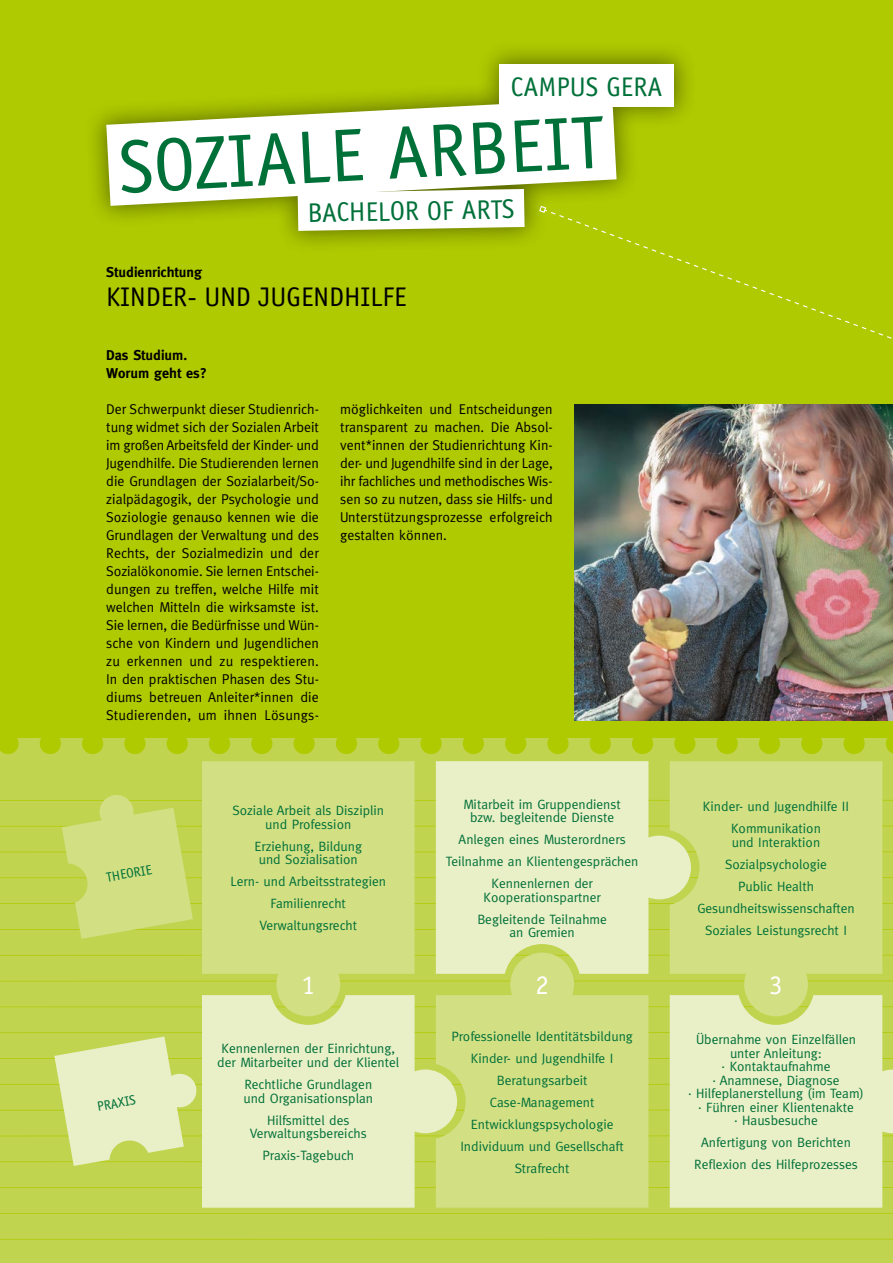
<style>
.page{position:relative;width:893px;height:1263px;background:#afca00}
.page>*{position:absolute;margin:0;border:0;box-sizing:border-box;transform-origin:0 0}
.t1{font:75px "AT Officina Sans";color:#007039}
.t2{font:27px "AT Officina Sans";color:#007039}
.t3{font:27px "AT Officina Sans";color:#000}
.t4{font:27px "AT Officina Sans";color:#fff}
.t5{font:14.25px/18px "Meta";letter-spacing:.005em;color:#000;text-align:justify}
.t6{font:700 14.25px/18px "Meta";color:#000}
.t7{font:13.5px/22px "Meta";color:#007039;text-align:center}
.t8{font:13.5px "AT Officina Sans";color:#007039}
</style>
<div class="page">
<div style="left:0;top:738px;width:893px;height:525px;background:#c1d44f"></div>
<hr style="left:0;top:1238px;width:893px;height:1px;background:#afca00">
<hr style="left:0;top:1213px;width:893px;height:1px;background:#afca00">
<hr style="left:0;top:1187px;width:893px;height:1px;background:#afca00">
<hr style="left:0;top:1161px;width:893px;height:1px;background:#afca00">
<hr style="left:0;top:1135px;width:893px;height:1px;background:#afca00">
<hr style="left:0;top:1109px;width:893px;height:1px;background:#afca00">
<hr style="left:0;top:1084px;width:893px;height:1px;background:#afca00">
<hr style="left:0;top:1058px;width:893px;height:1px;background:#afca00">
<hr style="left:0;top:1032px;width:893px;height:1px;background:#afca00">
<hr style="left:0;top:1006px;width:893px;height:1px;background:#afca00">
<hr style="left:0;top:980px;width:893px;height:1px;background:#afca00">
<hr style="left:0;top:955px;width:893px;height:1px;background:#afca00">
<hr style="left:0;top:929px;width:893px;height:1px;background:#afca00">
<hr style="left:0;top:903px;width:893px;height:1px;background:#afca00">
<hr style="left:0;top:877px;width:893px;height:1px;background:#afca00">
<hr style="left:0;top:851px;width:893px;height:1px;background:#afca00">
<hr style="left:0;top:825px;width:893px;height:1px;background:#afca00">
<hr style="left:0;top:800px;width:893px;height:1px;background:#afca00">
<svg style="left:202px;top:761px;width:213px;height:234px;background:#d0de7f"></svg>
<svg style="left:202px;top:995px;width:234px;height:213px;background:#e5ecbc"></svg>
<svg style="left:436px;top:974px;width:212px;height:234px;background:#d1de80"></svg>
<svg style="left:436px;top:761px;width:234px;height:213px;background:#e5ecbc"></svg>
<svg style="left:670px;top:761px;width:212px;height:234px;background:#d1de80"></svg>
<svg style="left:670px;top:995px;width:223px;height:213px;background:#e6edbe"></svg>
<svg style="left:54px;top:1036px;width:144px;height:130px;background:#dbe69e"></svg>
<svg style="left:62px;top:793px;width:131px;height:146px;background:#ccdb71"></svg>
<svg style="left:574px;top:254px;width:319px;height:151px"></svg>
<div style="left:83px;top:41px;width:614px;height:213px;background:#000;opacity:.44"></div>
<svg style="left:106px;top:98px;width:511px;height:108px;background:#e9eeca"></svg>
<svg style="left:298px;top:189px;width:227px;height:42px;background:#f6f8ee"></svg>
<div style="left:500px;top:64px;width:174px;height:43px;background:#fff"></div>
<img style="left:574px;top:405px;width:319px;height:316px">
<h2 class="t2" style="left:511px;top:71px;width:153px">CAMPUS GERA</h2>
<h1 class="t1" style="left:117px;top:124px;width:488px;rotate:-3deg">SOZIALE ARBEIT</h1>
<h2 class="t2" style="left:307px;top:197px;width:209px;rotate:-1deg">BACHELOR OF ARTS</h2>
<p class="t6" style="left:106px;top:263px;width:97px">Studienrichtung</p>
<h2 class="t3" style="left:106px;top:281px;width:302px">KINDER- UND JUGENDHILFE</h2>
<p class="t6" style="left:106px;top:346px;width:102px">Das Studium.<br>Worum geht es?</p>
<p class="t5" style="left:106px;top:400px;width:214px">Der Schwerpunkt dieser Studienrich&shy;tung widmet sich der Sozialen Arbeit im großen Arbeitsfeld der Kinder- und Jugendhilfe. Die Studierenden lernen die Grundlagen der Sozialarbeit/So&shy;zialpädagogik, der Psychologie und Soziologie genauso kennen wie die Grundlagen der Verwaltung und des Rechts, der Sozialmedizin und der Sozialökonomie. Sie lernen Entschei&shy;dungen zu treffen, welche Hilfe mit welchen Mitteln die wirksamste ist.<br>Sie lernen, die Bedürfnisse und Wün&shy;sche von Kindern und Jugendlichen zu erkennen und zu respektieren.<br>In den praktischen Phasen des Stu&shy;diums betreuen Anleiter*innen die Studierenden, um ihnen Lösungs-</p>
<p class="t5" style="left:340px;top:400px;width:214px">möglichkeiten und Entscheidungen transparent zu machen. Die Absol&shy;vent*innen der Studienrichtung Kin&shy;der- und Jugendhilfe sind in der Lage, ihr fachliches und methodisches Wis&shy;sen so zu nutzen, dass sie Hilfs- und Unterstützungsprozesse erfolgreich gestalten können.</p>
<p class="t8" style="left:105px;top:869px;width:48px;rotate:-10deg">THEORIE</p>
<p class="t7" style="left:232px;top:804px;width:153px;line-height:13.5px">Soziale Arbeit als Disziplin und Profession</p>
<p class="t7" style="left:255px;top:839px;width:109px;line-height:13.5px">Erziehung, Bildung und Sozialisation</p>
<p class="t7" style="left:230px;top:870px;width:157px">Lern- und Arbeitsstrategien<br>Familienrecht<br>Verwaltungsrecht</p>
<p class="t7" style="left:463px;top:797px;width:159px;line-height:13.5px">Mitarbeit im Gruppendienst bzw. begleitende Dienste</p>
<p class="t7" style="left:446px;top:828px;width:194px">Anlegen eines Musterordners<br>Teilnahme an Klientengesprächen<br>Kennenlernen der</p>
<p class="t7" style="left:477px;top:886px;width:131px">Kooperationspartner<br>Begleitende Teilnahme</p>
<p class="t7" style="left:509px;top:921px;width:67px">an Gremien</p>
<p class="t7" style="left:703px;top:795px;width:148px">Kinder- und Jugendhilfe II<br>Kommunikation</p>
<p class="t7" style="left:697px;top:831px;width:159px">und Interaktion<br>Sozialpsychologie<br>Public Health<br>Gesundheitswissenschaften<br>Soziales Leistungsrecht I</p>
<p class="t8" style="left:96px;top:1099px;width:41px;rotate:-10deg">PRAXIS</p>
<h2 class="t4" style="left:302px;top:969px;width:15px">1</h2>
<h2 class="t4" style="left:535px;top:969px;width:15px">2</h2>
<h2 class="t4" style="left:769px;top:969px;width:15px">3</h2>
<p class="t7" style="left:217px;top:1042px;width:183px;line-height:13.5px">Kennenlernen der Einrichtung, der Mitarbeiter und der Klientel</p>
<p class="t7" style="left:243px;top:1077px;width:131px;line-height:13.5px;text-align:left">Rechtliche Grundlagen und Organisationsplan</p>
<p class="t7" style="left:250px;top:1113px;width:118px;line-height:13.5px">Hilfsmittel des<br>Verwaltungsbereichs</p>
<p class="t7" style="left:262px;top:1144px;width:93px">Praxis-Tagebuch</p>
<p class="t7" style="left:451px;top:1025px;width:183px">Professionelle Identitätsbildung<br>Kinder- und Jugendhilfe I<br>Beratungsarbeit<br>Case-Management<br>Entwicklungspsychologie<br>Individuum und Gesellschaft<br>Strafrecht</p>
<p class="t7" style="left:688px;top:1033px;width:177px;line-height:13.5px">Übernahme von Einzelfällen unter Anleitung:<br>· Kontaktaufnahme<br>· Anamnese, Diagnose<br>· Hilfeplanerstellung (im Team) · Führen einer Klientenakte<br>· Hausbesuche</p>
<p class="t7" style="left:694px;top:1131px;width:165px">Anfertigung von Berichten<br>Reflexion des Hilfeprozesses</p>
</div>
